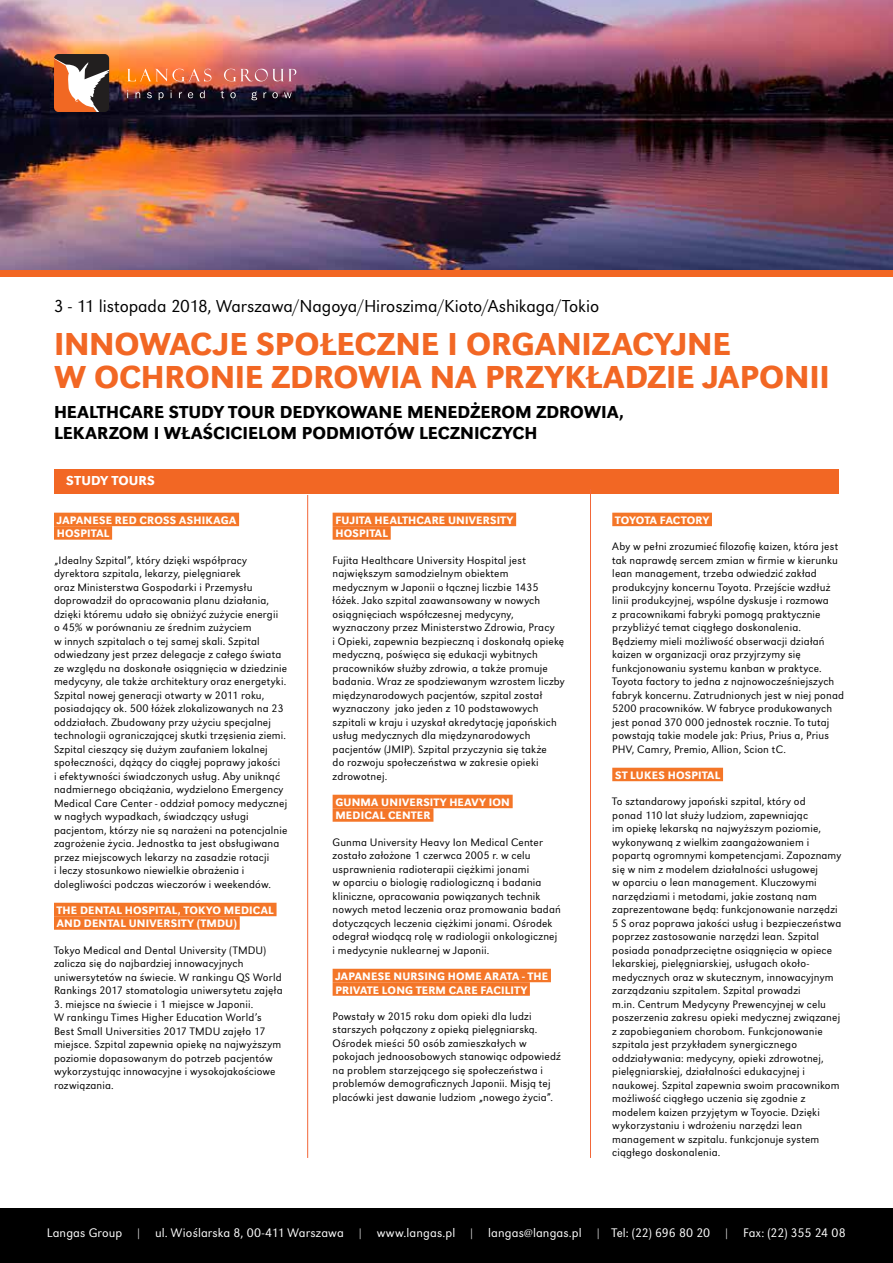
<style>
.page{position:relative;width:893px;height:1263px;background:#fff}
.page>*{position:absolute;margin:0;border:0;box-sizing:border-box;transform-origin:0 0}
.t1{font:500 33px/33px "URW Grotesk TOT";letter-spacing:-.005em;color:#f26724}
.t2{font:500 18px/21px "URW Grotesk TOT";color:#000}
.t3{font:300 18px "URW Grotesk TOT";letter-spacing:-.005em;color:#000}
.t4{font:500 13.5px "URW Grotesk TOT";letter-spacing:.01em;color:#fff}
.t5{font:300 12.9px "URW Grotesk TOT";letter-spacing:.01em;color:#fff}
.t6{font:300 11.25px/13.5px "URW Grotesk TOT";letter-spacing:.015em;color:#000}
.t7{font:500 11.25px/13.5px "URW Grotesk TOT";letter-spacing:.015em;color:#fff}
</style>
<div class="page">
<img style="left:0;top:0;width:893px;height:270px">
<div style="left:54px;top:469px;width:785px;height:25px;background:#f26724"></div>
<svg style="left:54px;top:54px;width:55px;height:58px"></svg>
<svg style="left:127px;top:69px;width:84px;height:12px"></svg>
<svg style="left:224px;top:69px;width:72px;height:12px"></svg>
<svg style="left:136px;top:92px;width:4px;height:6px"></svg>
<svg style="left:147px;top:92px;width:5px;height:6px"></svg>
<svg style="left:159px;top:92px;width:5px;height:8px"></svg>
<svg style="left:179px;top:92px;width:3px;height:6px"></svg>
<svg style="left:188px;top:92px;width:5px;height:6px"></svg>
<svg style="left:200px;top:90px;width:5px;height:8px"></svg>
<svg style="left:221px;top:91px;width:3px;height:7px"></svg>
<svg style="left:230px;top:92px;width:6px;height:6px"></svg>
<svg style="left:251px;top:92px;width:6px;height:8px"></svg>
<svg style="left:263px;top:92px;width:3px;height:6px"></svg>
<svg style="left:272px;top:92px;width:6px;height:6px"></svg>
<svg style="left:284px;top:92px;width:8px;height:6px"></svg>
<div style="left:0;top:1209px;width:893px;height:54px;background:#000"></div>
<div style="left:0;top:270px;width:893px;height:7px;background:#f26724"></div>
<div style="left:54px;top:513px;width:185px;height:13px;background:#f47628"></div>
<div style="left:54px;top:526px;width:58px;height:14px;background:#f47628"></div>
<div style="left:54px;top:903px;width:223px;height:13px;background:#f47628"></div>
<div style="left:54px;top:916px;width:186px;height:14px;background:#f47628"></div>
<div style="left:333px;top:513px;width:183px;height:13px;background:#f47628"></div>
<div style="left:333px;top:526px;width:58px;height:14px;background:#f47628"></div>
<div style="left:333px;top:795px;width:180px;height:13px;background:#f47628"></div>
<div style="left:333px;top:808px;width:100px;height:14px;background:#f47628"></div>
<div style="left:333px;top:969px;width:218px;height:13px;background:#f47628"></div>
<div style="left:333px;top:982px;width:197px;height:14px;background:#f47628"></div>
<div style="left:612px;top:513px;width:100px;height:13px;background:#f47628"></div>
<div style="left:612px;top:768px;width:111px;height:13px;background:#f47628"></div>
<hr style="left:307px;top:495px;width:1px;height:663px;background:#f26739">
<hr style="left:590px;top:489px;width:1px;height:669px;background:#f26739">
<h2 class="t3" style="left:54px;top:296px;width:547px">3 - 11 listopada 2018, Warszawa/Nagoya/Hiroszima/Kioto/Ashikaga/Tokio</h2>
<h1 class="t1" style="left:54px;top:327px;width:777px">INNOWACJE SPOŁECZNE I ORGANIZACYJNE<br>W OCHRONIE ZDROWIA NA PRZYKŁADZIE JAPONII</h1>
<h2 class="t2" style="left:54px;top:401px;width:571px">HEALTHCARE STUDY TOUR DEDYKOWANE MENEDŻEROM ZDROWIA,<br>LEKARZOM I WŁAŚCICIELOM PODMIOTÓW LECZNICZYCH</h2>
<p class="t4" style="left:66px;top:473px;width:90px">STUDY TOURS</p>
<p class="t7" style="left:57px;top:513px;width:181px">JAPANESE RED CROSS ASHIKAGA<br>HOSPITAL</p>
<p class="t6" style="left:54px;top:553px;width:235px">„Idealny Szpital”, który dzięki współpracy dyrektora szpitala, lekarzy, pielęgniarek<br>oraz Ministerstwa Gospodarki i Przemysłu doprowadził do opracowania planu działania, dzięki któremu udało się obniżyć zużycie energii<br>o 45% w porównaniu ze średnim zużyciem<br>w innych szpitalach o tej samej skali. Szpital odwiedzany jest przez delegacje z całego świata ze względu na doskonałe osiągnięcia w dziedzinie medycyny, ale także architektury oraz energetyki.<br>Szpital nowej generacji otwarty w 2011 roku, posiadający ok. 500 łóżek zlokalizowanych na 23 oddziałach. Zbudowany przy użyciu specjalnej technologii ograniczającej skutki trzęsienia ziemi.<br>Szpital cieszący się dużym zaufaniem lokalnej społeczności, dążący do ciągłej poprawy jakości<br>i efektywności świadczonych usług. Aby uniknąć nadmiernego obciążania, wydzielono Emergency Medical Care Center - oddział pomocy medycznej w nagłych wypadkach, świadczący usługi pacjentom, którzy nie są narażeni na potencjalnie zagrożenie życia. Jednostka ta jest obsługiwana przez miejscowych lekarzy na zasadzie rotacji<br>i leczy stosunkowo niewielkie obrażenia i dolegliwości podczas wieczorów i weekendów.</p>
<p class="t7" style="left:57px;top:903px;width:218px">THE DENTAL HOSPITAL, TOKYO MEDICAL<br>AND DENTAL UNIVERSITY (TMDU)</p>
<p class="t6" style="left:54px;top:943px;width:230px">Tokyo Medical and Dental University (TMDU) zalicza się do najbardziej innowacyjnych uniwersytetów na świecie. W rankingu QS World Rankings 2017 stomatologia uniwersytetu zajęła</p>
<p class="t6" style="left:54px;top:997px;width:229px">3. miejsce na świecie i 1 miejsce w Japonii.<br>W rankingu Times Higher Education World’s Best Small Universities 2017 TMDU zajęło 17 miejsce. Szpital zapewnia opiekę na najwyższym poziomie dopasowanym do potrzeb pacjentów wykorzystując innowacyjne i wysokojakościowe rozwiązania.</p>
<p class="t7" style="left:335px;top:513px;width:179px">FUJITA HEALTHCARE UNIVERSITY<br>HOSPITAL</p>
<p class="t6" style="left:333px;top:553px;width:234px">Fujita Healthcare University Hospital jest największym samodzielnym obiektem medycznym w Japonii o łącznej liczbie 1435 łóżek. Jako szpital zaawansowany w nowych osiągnięciach współczesnej medycyny, wyznaczony przez Ministerstwo Zdrowia, Pracy<br>i Opieki, zapewnia bezpieczną i doskonałą opiekę medyczną, poświęca się edukacji wybitnych pracowników służby zdrowia, a także promuje badania. Wraz ze spodziewanym wzrostem liczby międzynarodowych pacjentów, szpital został wyznaczony jako jeden z 10 podstawowych szpitali w kraju i uzyskał akredytację japońskich usług medycznych dla międzynarodowych pacjentów (JMIP). Szpital przyczynia się także<br>do rozwoju społeczeństwa w zakresie opieki zdrowotnej.</p>
<p class="t7" style="left:335px;top:795px;width:176px">GUNMA UNIVERSITY HEAVY ION<br>MEDICAL CENTER</p>
<p class="t6" style="left:333px;top:835px;width:230px">Gunma University Heavy Ion Medical Center zostało założone 1 czerwca 2005 r. w celu usprawnienia radioterapii ciężkimi jonami<br>w oparciu o biologię radiologiczną i badania kliniczne, opracowania powiązanych technik nowych metod leczenia oraz promowania badań dotyczących leczenia ciężkimi jonami. Ośrodek odegrał wiodącą rolę w radiologii onkologicznej i medycynie nuklearnej w Japonii.</p>
<p class="t7" style="left:335px;top:969px;width:214px">JAPANESE NURSING HOME ARATA - THE<br>PRIVATE LONG TERM CARE FACILITY</p>
<p class="t6" style="left:333px;top:1009px;width:230px">Powstały w 2015 roku dom opieki dla ludzi starszych połączony z opieką pielęgniarską.<br>Ośrodek mieści 50 osób zamieszkałych w pokojach jednoosobowych stanowiąc odpowiedź na problem starzejącego się społeczeństwa i problemów demograficznych Japonii. Misją tej placówki jest dawanie ludziom „nowego życia”.</p>
<p class="t7" style="left:615px;top:513px;width:96px">TOYOTA FACTORY</p>
<p class="t6" style="left:612px;top:540px;width:233px">Aby w pełni zrozumieć filozofię kaizen, która jest tak naprawdę sercem zmian w firmie w kierunku lean management, trzeba odwiedzić zakład produkcyjny koncernu Toyota. Przejście wzdłuż linii produkcyjnej, wspólne dyskusje i rozmowa<br>z pracownikami fabryki pomogą praktycznie przybliżyć temat ciągłego doskonalenia.<br>Będziemy mieli możliwość obserwacji działań kaizen w organizacji oraz przyjrzymy się funkcjonowaniu systemu kanban w praktyce.<br>Toyota factory to jedna z najnowocześniejszych fabryk koncernu. Zatrudnionych jest w niej ponad 5200 pracowników. W fabryce produkowanych jest ponad 370 000 jednostek rocznie. To tutaj powstają takie modele jak: Prius, Prius a, Prius PHV, Camry, Premio, Allion, Scion tC.</p>
<p class="t7" style="left:615px;top:768px;width:107px">ST LUKES HOSPITAL</p>
<p class="t6" style="left:612px;top:795px;width:231px">To sztandarowy japoński szpital, który od<br>ponad 110 lat służy ludziom, zapewniając<br>im opiekę lekarską na najwyższym poziomie, wykonywaną z wielkim zaangażowaniem i popartą ogromnymi kompetencjami. Zapoznamy się w nim z modelem działalności usługowej<br>w oparciu o lean management. Kluczowymi narzędziami i metodami, jakie zostaną nam zaprezentowane będą: funkcjonowanie narzędzi 5 S oraz poprawa jakości usług i bezpieczeństwa poprzez zastosowanie narzędzi lean. Szpital posiada ponadprzeciętne osiągnięcia w opiece lekarskiej, pielęgniarskiej, usługach około&shy;medycznych oraz w skutecznym, innowacyjnym zarządzaniu szpitalem. Szpital prowadzi<br>m.in. Centrum Medycyny Prewencyjnej w celu poszerzenia zakresu opieki medycznej związanej z zapobieganiem chorobom. Funkcjonowanie szpitala jest przykładem synergicznego oddziaływania: medycyny, opieki zdrowotnej, pielęgniarskiej, działalności edukacyjnej i naukowej. Szpital zapewnia swoim pracownikom możliwość ciągłego uczenia się zgodnie z modelem kaizen przyjętym w Toyocie. Dzięki wykorzystaniu i wdrożeniu narzędzi lean management w szpitalu. funkcjonuje system ciągłego doskonalenia.</p>
<p class="t5" style="left:47px;top:1225px;width:800px">Langas Group | ul. Wioślarska 8, 00-411 Warszawa | www.langas.pl | langas@langas.pl | Tel: (22) 696 80 20 | Fax: (22) 355 24 08</p>
</div>
